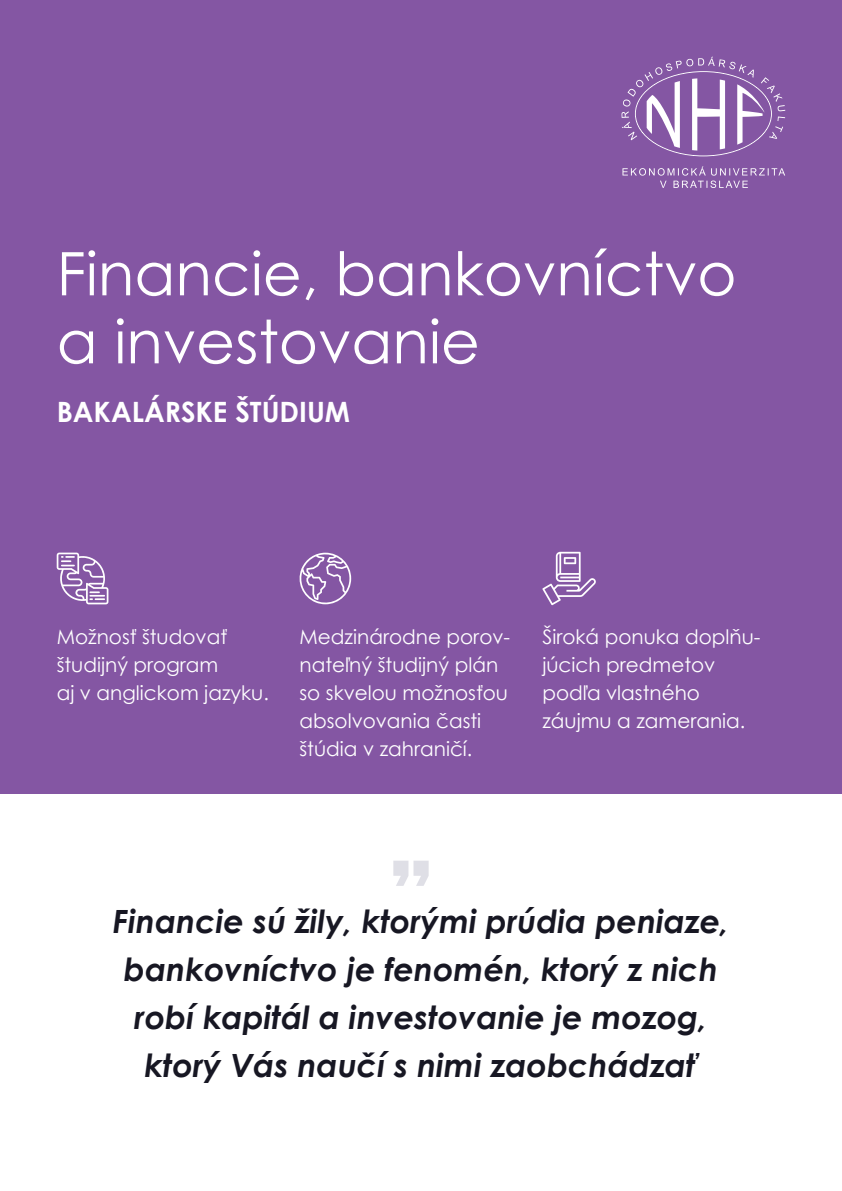
<style>
.page{position:relative;width:842px;height:1191px;background:#fff}
.page>*{position:absolute;margin:0;border:0;box-sizing:border-box;transform-origin:0 0}
.t1{font:60px/68px "Century Gothic";color:#fff}
.t2{font:italic 700 32px/48px "Century Gothic";color:#171723;text-align:center}
.t3{font:700 28px "Century Gothic";color:#fff}
.t4{font:20px/28px "Century Gothic";color:#fff}
</style>
<div class="page">
<div style="left:0;top:0;width:842px;height:794px;background:#8456a3"></div>
<svg style="left:393px;top:860px;width:36px;height:26px"></svg>
<svg style="left:299px;top:552px;width:52px;height:53px"></svg>
<svg style="left:57px;top:552px;width:51px;height:52px"></svg>
<svg style="left:542px;top:552px;width:54px;height:53px"></svg>
<svg style="left:621px;top:57px;width:164px;height:131px"></svg>
<h1 class="t1" style="left:57px;top:239px;width:681px">Financie, bankovníctvo a investovanie</h1>
<h3 class="t3" style="left:57px;top:391px;width:295px">BAKALÁRSKE ŠTÚDIUM</h3>
<p class="t4" style="left:57px;top:623px;width:214px">Možnosť študovať študijný program<br>aj v anglickom jazyku.</p>
<p class="t4" style="left:300px;top:623px;width:212px">Medzinárodne porov&shy;nateľný študijný plán so skvelou možnosťou absolvovania časti štúdia v zahraničí.</p>
<p class="t4" style="left:542px;top:623px;width:220px">Široká ponuka doplňu&shy;júcich predmetov podľa vlastného záujmu a zamerania.</p>
<h2 class="t2" style="left:113px;top:896px;width:618px">Financie sú žily, ktorými prúdia peniaze, bankovníctvo je fenomén, ktorý z nich robí kapitál a investovanie je mozog, ktorý Vás naučí s nimi zaobchádzať</h2>
</div>
